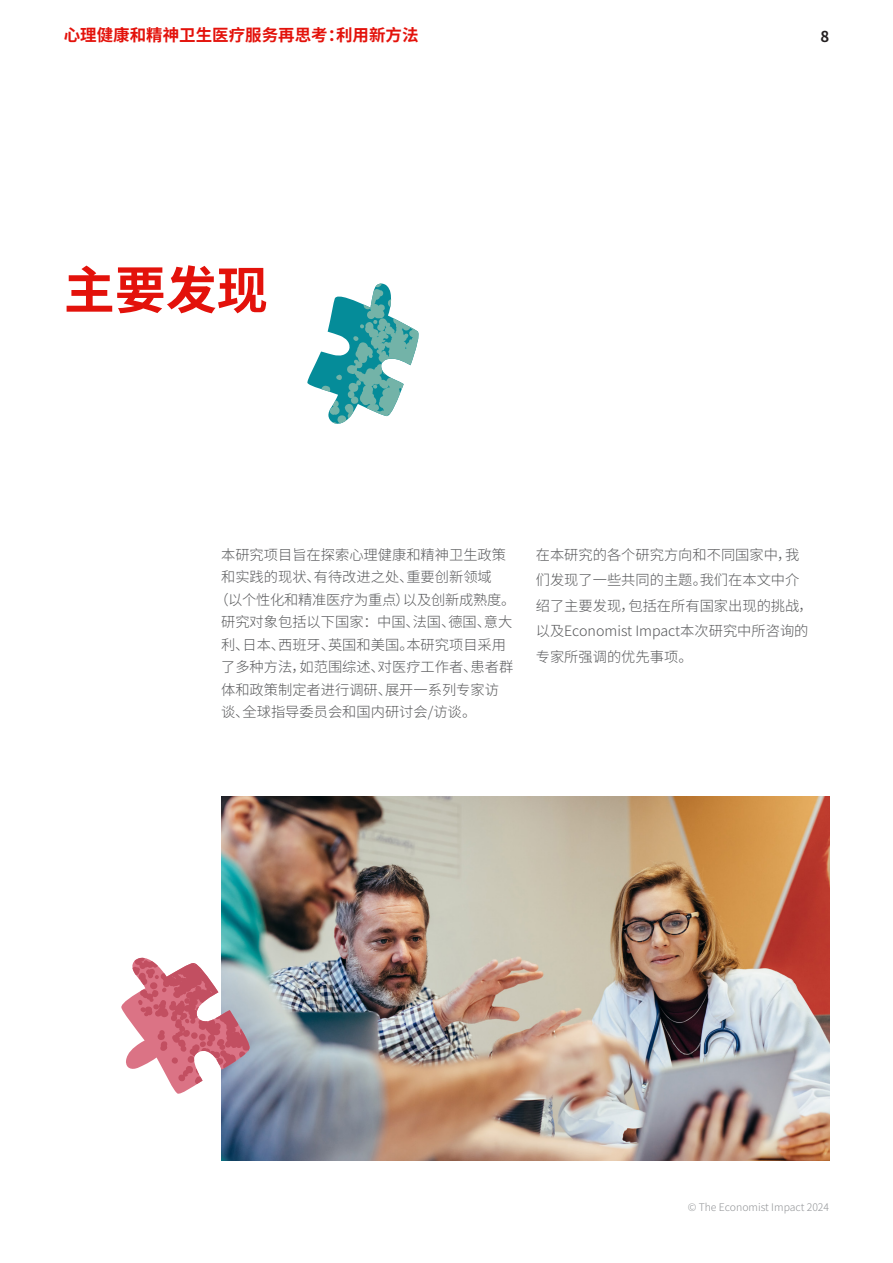
<style>
.page{position:relative;width:893px;height:1263px;background:#fff}
.page>*{position:absolute;margin:0;border:0;box-sizing:border-box;transform-origin:0 0}
._1__Header{font:700 51px "Noto Sans CJ Ksc";color:#e3120b}
.t1{font:700 16.5px "Noto Sans CJ Ksc";color:#e3120b}
.t2{font:700 15px "Noto Sans CJ Ksc";color:#231f20}
._4__Body_text{font:300 14.25px/25.5px "Noto Sans CJ Ksc";color:#57585a}
.t3{font:300 10.5px "Noto Sans CJ Ksc";color:#939598}
</style>
<div class="page">
<img style="left:221px;top:797px;width:608px;height:364px">
<svg style="left:307px;top:283px;width:112px;height:141px"></svg>
<svg style="left:121px;top:957px;width:129px;height:137px"></svg>
<p class="t1" style="left:64px;top:26px;width:356px">心理健康和精神卫生医疗服务再思考：利用新方法</p>
<p class="t2" style="left:820px;top:28px;width:10px">8</p>
<p class="_1__Header" style="left:64px;top:261px;width:205px">主要发现</p>
<p class="_4__Body_text" style="left:221px;top:542px;width:287px">本研究项目旨在探索心理健康和精神卫生政策</p>
<p class="_4__Body_text" style="left:221px;top:565px;width:272px">和实践的现状、有待改进之处、重要创新领域</p>
<p class="_4__Body_text" style="left:214px;top:587px;width:302px">（以个性化和精准医疗为重点）以及创新成熟度。</p>
<p class="_4__Body_text" style="left:221px;top:610px;width:293px">研究对象包括以下国家：中国、法国、德国、意大</p>
<p class="_4__Body_text" style="left:221px;top:632px;width:287px">利、日本、西班牙、英国和美国。本研究项目采用</p>
<p class="_4__Body_text" style="left:221px;top:655px;width:294px">了多种方法，如范围综述、对医疗工作者、患者群</p>
<p class="_4__Body_text" style="left:221px;top:677px;width:279px">体和政策制定者进行调研、展开一系列专家访</p>
<p class="_4__Body_text" style="left:221px;top:700px;width:257px">谈、全球指导委员会和国内研讨会/访谈。</p>
<p class="_4__Body_text" style="left:536px;top:542px;width:278px">在本研究的各个研究方向和不同国家中，我们发现了一些共同的主题。我们在本文中介绍了主要发现，包括在所有国家出现的挑战，以及Economist Impact本次研究中所咨询的专家所强调的优先事项。</p>
<p class="t3" style="left:688px;top:1202px;width:143px">© The Economist Impact 2024</p>
</div>
